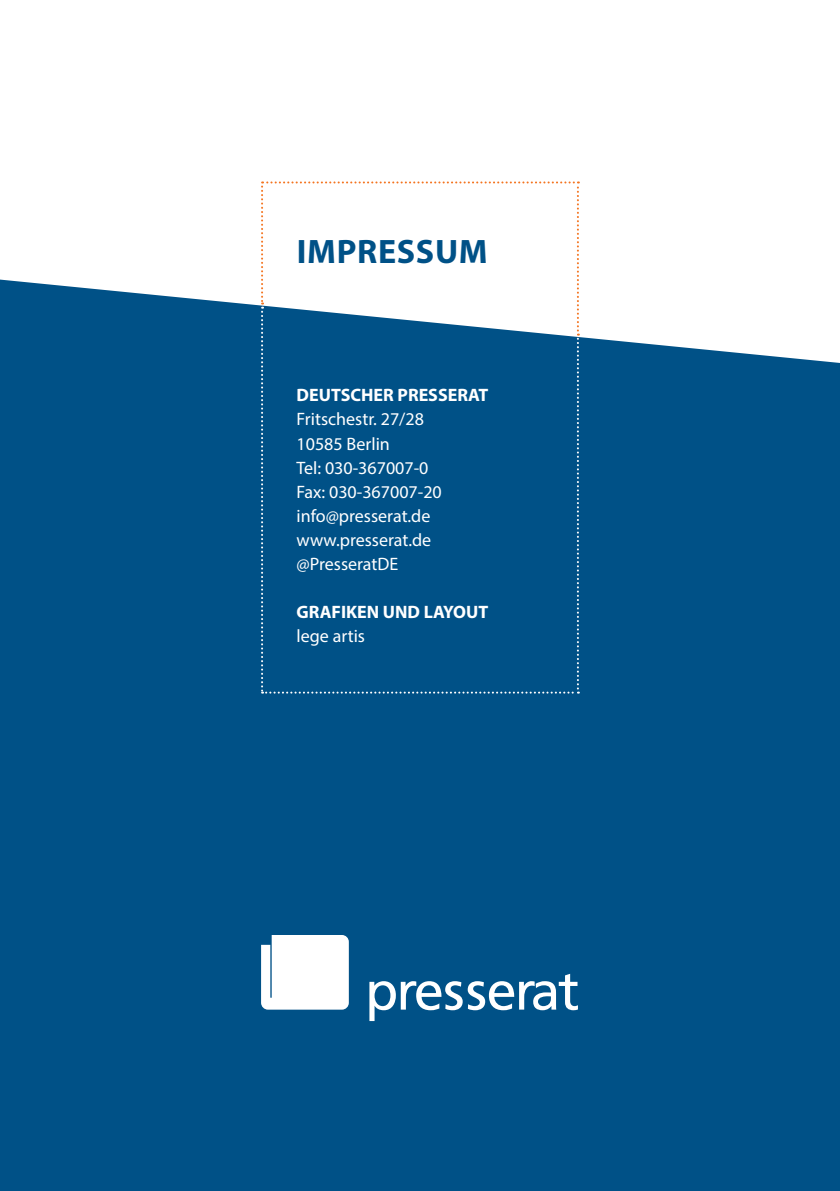
<style>
.page{position:relative;width:840px;height:1191px;background:#fff}
.page>*{position:absolute;margin:0;border:0;box-sizing:border-box;transform-origin:0 0}
.t1{font:700 34px "Myriad Pro";letter-spacing:.02em;color:#005187}
.t2{font:18px/24px "Myriad Pro";color:#fff}
.t3{font:700 18px "Myriad Pro";color:#fff}
</style>
<div class="page">
<div style="left:0;top:279px;width:839px;height:912px;background:#005187"></div>
<svg style="left:261px;top:181px;width:317px;height:512px"></svg>
<svg style="left:261px;top:935px;width:87px;height:74px"></svg>
<svg style="left:369px;top:973px;width:208px;height:48px"></svg>
<h1 class="t1" style="left:297px;top:230px;width:192px">IMPRESSUM</h1>
<p class="t3" style="left:296px;top:384px;width:193px">DEUTSCHER PRESSERAT</p>
<p class="t2" style="left:296px;top:407px;width:147px">Fritschestr. 27/28<br>10585 Berlin<br>Tel: 030-367007-0<br>Fax: 030-367007-20 info@presserat.de www.presserat.de @PresseratDE</p>
<p class="t3" style="left:296px;top:600px;width:193px">GRAFIKEN UND LAYOUT</p>
<p class="t2" style="left:296px;top:623px;width:70px">lege artis</p>
</div>
